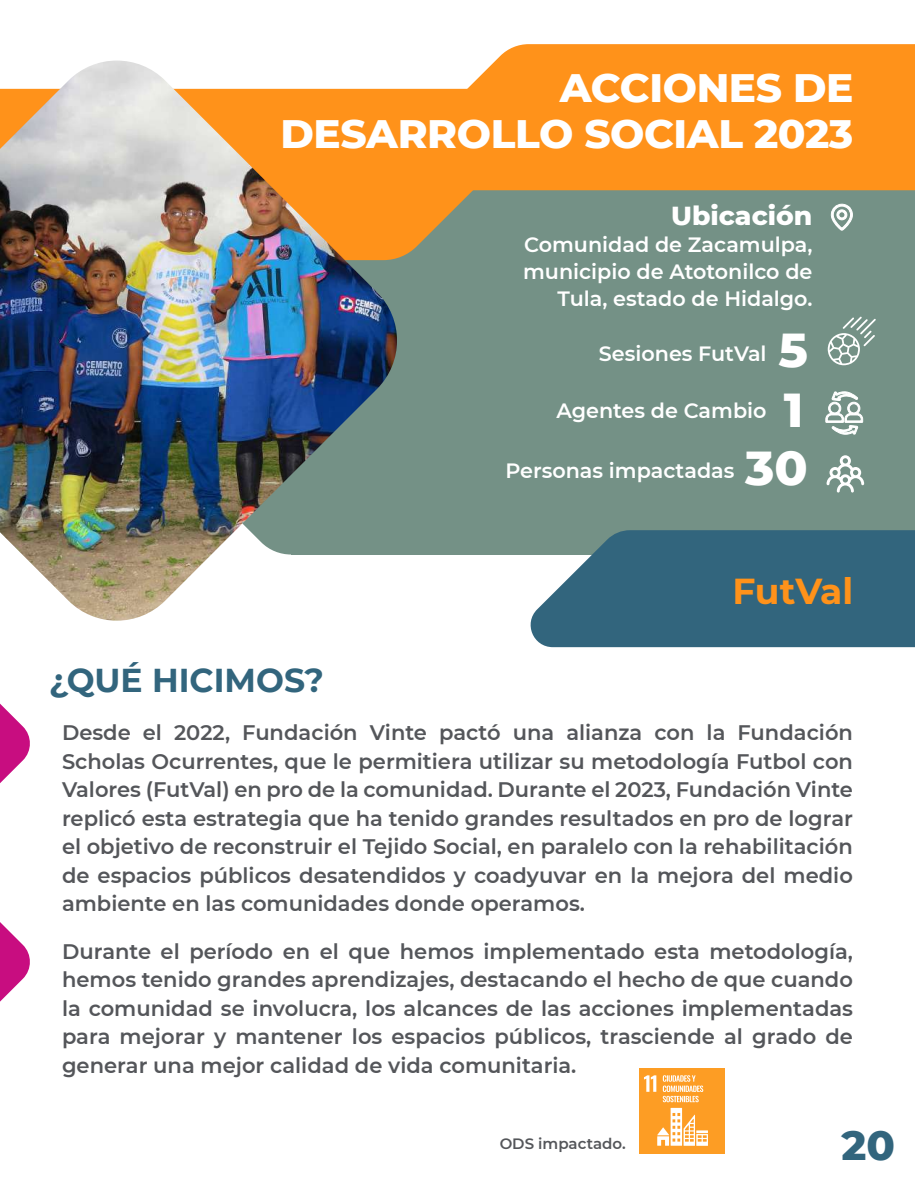
<style>
.page{position:relative;width:915px;height:1191px;background:#fff}
.page>*{position:absolute;margin:0;border:0;box-sizing:border-box;transform-origin:0 0}
.t1{font:800 48.6px/57.8px "Montserrat";color:#fff;text-align:right}
.t2{font:800 41.7px "Montserrat";color:#32657d}
.t3{font:800 40.5px/45.6px "Montserrat";letter-spacing:-.01em;color:#fff;text-align:right}
.t4{font:700 36px "Montserrat";color:#ff921a}
.t5{font:700 33px "Montserrat";color:#32657d}
.t6{font:800 26.55px "Montserrat";color:#fff}
.t7{font:600 21px/28.5px "Montserrat";color:#54565a;text-align:justify}
.t8{font:600 20.7px/27px "Montserrat";color:#fff;text-align:right}
.t9{font:600 15px "Montserrat";color:#54565a}
</style>
<div class="page">
<div style="left:291px;top:109px;width:623px;height:445px;background:#749186"></div>
<svg style="left:403px;top:44px;width:511px;height:146px;fill:#ff921a"></svg>
<svg style="left:403px;top:89px;width:136px;height:167px;fill:#ff921a"></svg>
<svg style="left:523px;top:530px;width:391px;height:117px;fill:#32657d"></svg>
<svg style="left:0;top:703px;width:30px;height:80px"></svg>
<svg style="left:0;top:922px;width:30px;height:79px"></svg>
<svg style="left:830px;top:204px;width:22px;height:27px"></svg>
<img style="left:0;top:61px;width:403px;height:560px">
<img style="left:639px;top:1068px;width:85px;height:85px">
<svg style="left:825px;top:391px;width:38px;height:44px"></svg>
<svg style="left:826px;top:455px;width:37px;height:37px"></svg>
<svg style="left:827px;top:316px;width:48px;height:49px"></svg>
<h3 class="t3" style="left:280px;top:63px;width:574px">ACCIONES DE<br>DESARROLLO SOCIAL 2023</h3>
<p class="t6" style="left:670px;top:196px;width:143px">Ubicación</p>
<p class="t8" style="left:523px;top:230px;width:291px">Comunidad de Zacamulpa, municipio de Atotonilco de<br>Tula, estado de Hidalgo.</p>
<h1 class="t1" style="left:778px;top:318px;width:31px">5</h1>
<p class="t8" style="left:598px;top:340px;width:169px">Sesiones FutVal</p>
<h1 class="t1" style="left:745px;top:378px;width:64px">1<br>30</h1>
<p class="t8" style="left:556px;top:396px;width:212px">Agentes de Cambio</p>
<p class="t8" style="left:505px;top:456px;width:230px">Personas impactadas</p>
<h3 class="t5" style="left:49px;top:656px;width:276px">¿QUÉ HICIMOS?</h3>
<h3 class="t4" style="left:732px;top:565px;width:122px">FutVal</h3>
<p class="t7" style="left:62px;top:717px;width:792px">Desde el 2022, Fundación Vinte pactó una alianza con la Fundación Scholas Ocurrentes, que le permitiera utilizar su metodología Futbol con Valores (FutVal) en pro de la comunidad. Durante el 2023, Fundación Vinte replicó esta estrategia que ha tenido grandes resultados en pro de lograr el objetivo de reconstruir el Tejido Social, en paralelo con la rehabilitación de espacios públicos desatendidos y coadyuvar en la mejora del medio ambiente en las comunidades donde operamos.</p>
<p class="t7" style="left:62px;top:936px;width:792px">Durante el período en el que hemos implementado esta metodología, hemos tenido grandes aprendizajes, destacando el hecho de que cuando la comunidad se involucra, los alcances de las acciones implementadas para mejorar y mantener los espacios públicos, trasciende al grado de generar una mejor calidad de vida comunitaria.</p>
<p class="t9" style="left:499px;top:1133px;width:127px">ODS impactado.</p>
<h2 class="t2" style="left:841px;top:1114px;width:55px">20</h2>
</div>
